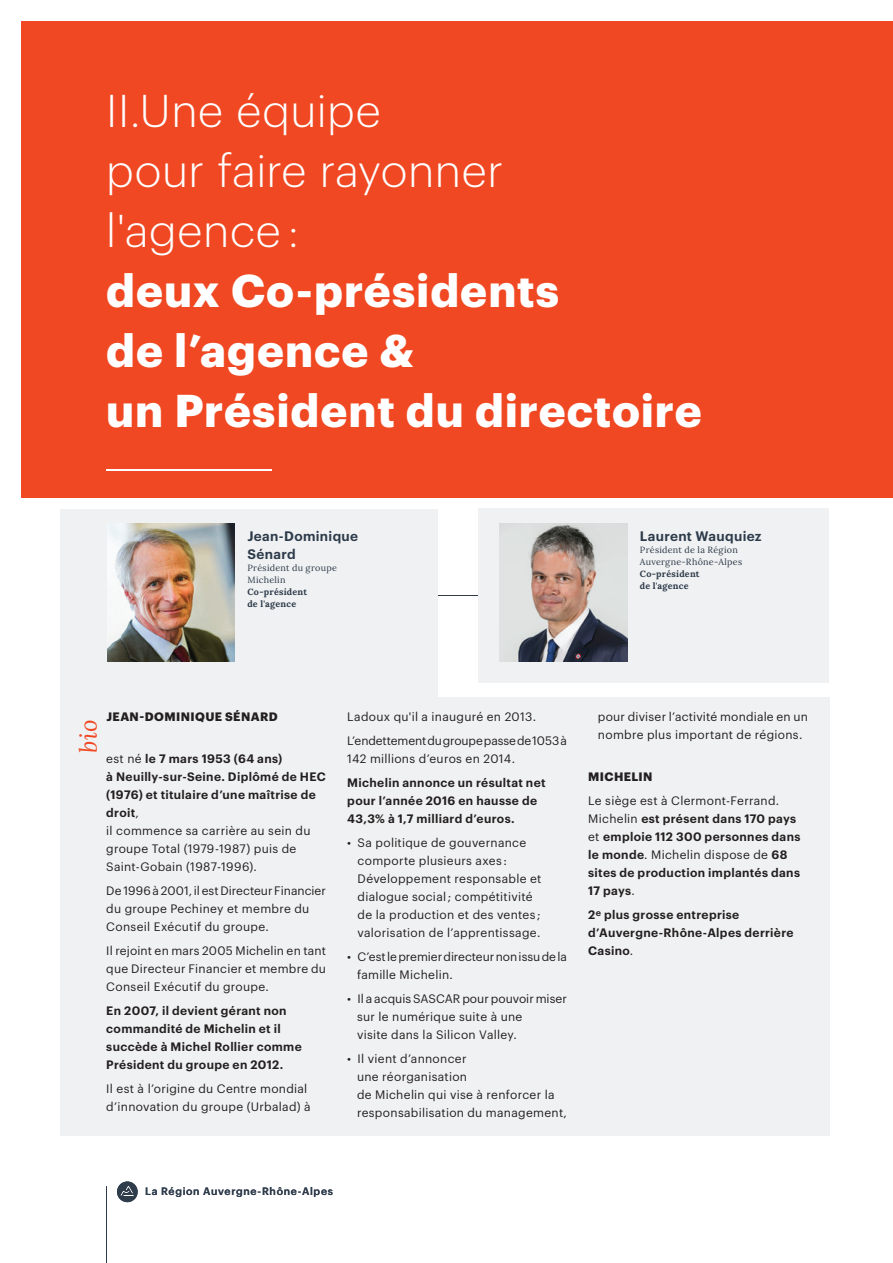
<style>
.page{position:relative;width:893px;height:1263px;background:#fff}
.page>*{position:absolute;margin:0;border:0;box-sizing:border-box;transform-origin:0 0}
.t1{font:700 45px/60px "Graphik";letter-spacing:.02em;color:#fff}
.t2{font:300 45px/60px "Graphik";letter-spacing:.015em;color:#fff}
.t3{font:italic 24px "Lora";color:#f04822}
.t4{font:600 13.5px/18px "Graphik";letter-spacing:.025em;color:#2c3a4a}
.t5{font:12px/18px "Graphik";letter-spacing:.02em;color:#231f20}
.t6{font:600 12px/18px "Graphik";letter-spacing:.03em;color:#231f20}
.t7{font:12px/24px "Graphik";color:#231f20}
.t8{font:700 12px "Graphik";letter-spacing:.035em;color:#231f20}
.t9{font:500 10.5px "Graphik";letter-spacing:.065em;color:#2f3c4c}
.t10{font:9px/12px "Lora";letter-spacing:.025em;color:#2c3a4a}
.t11{font:700 9px/12px "Lora";letter-spacing:.025em;color:#2c3a4a}
.s1{font-weight:600}
.s2{font-weight:400}
</style>
<div class="page">
<hr style="left:241px;top:595px;width:582px;height:1px;background:#2f3c4c">
<div style="left:21px;top:21px;width:872px;height:477px;background:#f04822"></div>
<div style="left:478px;top:509px;width:351px;height:174px;background:#f0f1f2"></div>
<div style="left:61px;top:509px;width:377px;height:626px;background:#f0f1f2"></div>
<div style="left:87px;top:697px;width:742px;height:438px;background:#f0f1f2"></div>
<hr style="left:106px;top:470px;width:166px;height:1px;background:#fff">
<svg style="left:117px;top:1181px;width:21px;height:21px"></svg>
<hr style="left:106px;top:1186px;width:1px;height:77px;background:#2f3c4c">
<img style="left:107px;top:523px;width:128px;height:138px">
<img style="left:499px;top:523px;width:128px;height:138px">
<h1 class="t2" style="left:106px;top:77px;width:398px">II.Une équipe<br>pour faire rayonner l'agence :</h1>
<h1 class="t1" style="left:106px;top:257px;width:597px">deux Co-présidents<br>de l’agence &amp;<br>un Président du directoire</h1>
<p class="t4" style="left:247px;top:526px;width:112px">Jean-Dominique<br>Sénard</p>
<p class="t10" style="left:247px;top:561px;width:91px">Président du groupe<br>Michelin</p>
<p class="t11" style="left:247px;top:585px;width:61px">Co-président de l'agence</p>
<p class="t4" style="left:640px;top:526px;width:123px">Laurent Wauquiez</p>
<p class="t10" style="left:640px;top:543px;width:104px">Président de la Région<br>Auvergne-Rhône-Alpes</p>
<p class="t11" style="left:640px;top:567px;width:61px">Co-président de l'agence</p>
<h2 class="t3" style="left:72px;top:753px;width:35px;rotate:-90deg">bio</h2>
<p class="t8" style="left:106px;top:707px;width:173px">JEAN-DOMINIQUE SÉNARD</p>
<p class="t5" style="left:106px;top:749px;width:221px">est né <span class="s1">le 7 mars 1953 (64 ans)<br>à Neuilly-sur-Seine. Diplômé de HEC (1976) et titulaire d’une maîtrise de droit</span>,<br>il commence sa carrière au sein du groupe Total (1979-1987) puis de<br>Saint-Gobain (1987-1996).</p>
<p class="t5" style="left:106px;top:881px;width:221px">De 1996 à 2001, il est Directeur Financier du groupe Pechiney et membre du<br>Conseil Exécutif du groupe.</p>
<p class="t5" style="left:106px;top:941px;width:221px;text-align:justify">Il rejoint en mars 2005 Michelin en tant que Directeur Financier et membre du Conseil Exécutif du groupe.</p>
<p class="t6" style="left:106px;top:1001px;width:197px">En 2007, il devient gérant non commandité de Michelin et il succède à Michel Rollier comme<br>Président du groupe en 2012.</p>
<p class="t5" style="left:106px;top:1079px;width:206px">Il est à l’origine du Centre mondial d’innovation du groupe (Urbalad) à</p>
<p class="t7" style="left:347px;top:704px;width:221px">Ladoux qu'il a inauguré en 2013.<br>L’endettement du groupe passe de 1053 à</p>
<p class="t5" style="left:347px;top:749px;width:169px">142 millions d’euros en 2014.</p>
<p class="t6" style="left:347px;top:773px;width:200px">Michelin annonce un résultat net pour l’année 2016 en hausse de<br>43,3% à 1,7 milliard d’euros.</p>
<p class="t5" style="left:358px;top:833px;width:185px;text-indent:-10px">• Sa politique de gouvernance comporte plusieurs axes :<br>Développement responsable et dialogue social ; compétitivité de la production et des ventes ; valorisation de l’apprentissage.</p>
<p class="t7" style="left:357px;top:947px;width:211px;line-height:18px;text-indent:-10px">• C’est le premier directeur non issu de la famille Michelin.</p>
<p class="t5" style="left:357px;top:989px;width:211px;text-indent:-10px">• Il a acquis SASCAR pour pouvoir miser sur le numérique suite à une<br>visite dans la Silicon Valley.</p>
<p class="t5" style="left:357px;top:1049px;width:211px;text-indent:-10px">• Il vient d’annoncer<br>une réorganisation<br>de Michelin qui vise à renforcer la responsabilisation du management,</p>
<p class="t5" style="left:598px;top:707px;width:211px">pour diviser l’activité mondiale en un nombre plus important de régions.</p>
<p class="t8" style="left:588px;top:767px;width:66px">MICHELIN</p>
<p class="t6" style="left:588px;top:791px;width:214px"><span class="s2">Le siège est à Clermont-Ferrand.<br>Michelin</span> est présent dans 170 pays <span class="s2">et</span> emploie 112 300 personnes dans le monde<span class="s2">. Michelin dispose de</span> 68 sites de production implantés dans<br>17 pays<span class="s2">.</span></p>
<p class="t6" style="left:588px;top:905px;width:207px">2<sup>e</sup> plus grosse entreprise d’Auvergne-Rhône-Alpes derrière<br>Casino<span class="s2">.</span></p>
<p class="t9" style="left:145px;top:1183px;width:190px">La Région Auvergne-Rhône-Alpes</p>
</div>
